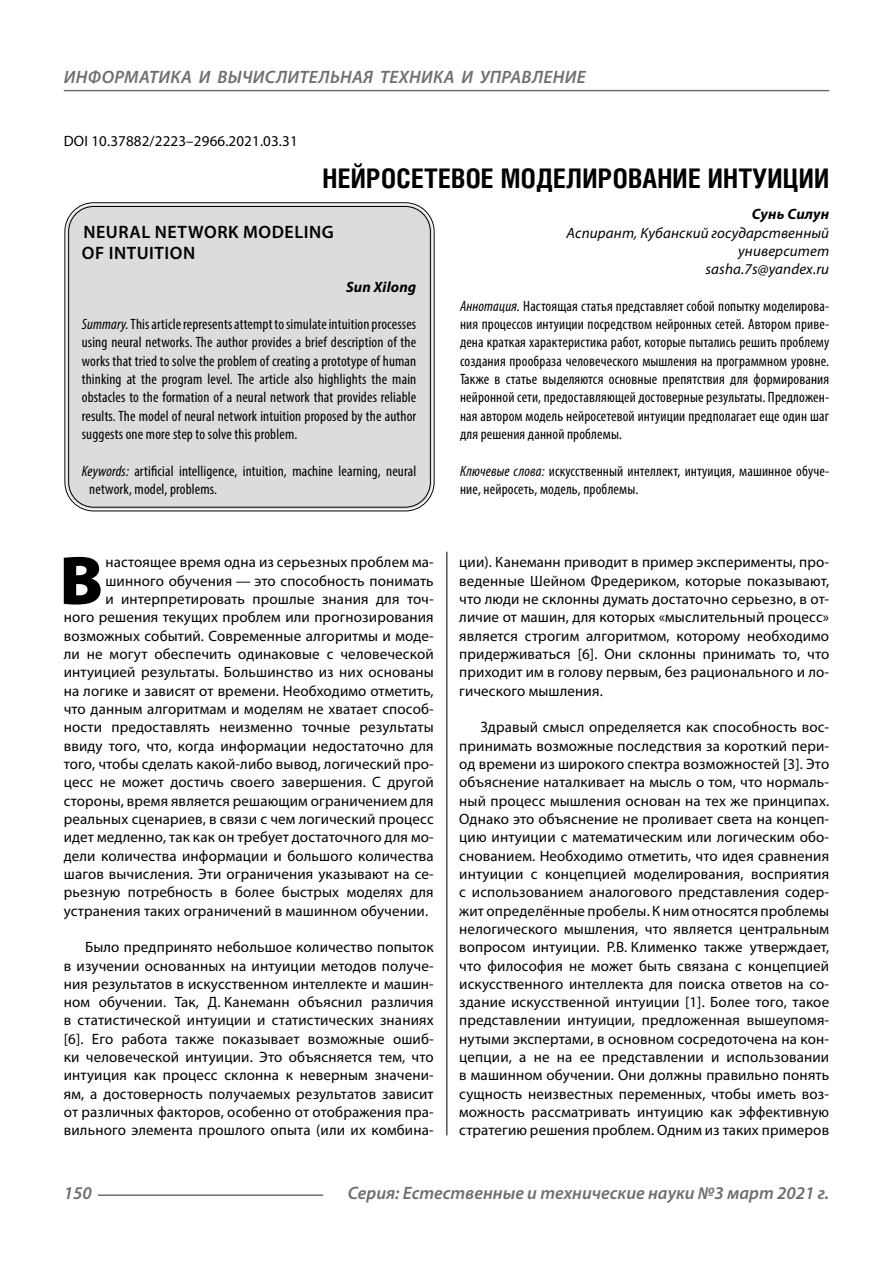
<style>
.page{position:relative;width:893px;height:1263px;background:#fff}
.page>*{position:absolute;margin:0;border:0;box-sizing:border-box;transform-origin:0 0}
.Bukvica{font:900 69.3px "Myriad Pro";color:#000}
.Header{font:700 27px "Helios Cond C";letter-spacing:.01em;color:#000}
.t1{font:italic 600 18px "Myriad Pro";color:#6e6e6e}
.Header-eng{font:600 18px/21.6px "Myriad Pro";letter-spacing:.03em;color:#000}
.Normal{font:15px/18.3px "Myriad Pro";letter-spacing:.01em;color:#000;text-align:justify}
.Bukvica-2{font:15px "Myriad Pro";letter-spacing:.01em;color:#000}
.Annotation-rus{font:condensed 15px/18.3px "Myriad Pro";letter-spacing:.01em;color:#000;text-align:justify}
.Annotation-eng{font:condensed 15px/18.3px "Myriad Pro";letter-spacing:.01em;color:#000;text-align:justify}
.Author-doc{font:italic 15px/18.3px "Myriad Pro";letter-spacing:.01em;color:#000;text-align:right}
.DOI{font:15px "Myriad Pro";letter-spacing:.01em;color:#000}
.Author-email{font:italic 15px "Myriad Pro";letter-spacing:.01em;color:#000}
.Author{font:italic 700 15px "Myriad Pro";letter-spacing:.01em;color:#000}
.Author-eng{font:italic 700 15px "Myriad Pro";letter-spacing:.01em;color:#000}
.s1{font-style:italic}
</style>
<div class="page">
<hr style="left:446px;top:549px;width:1px;height:586px;background:#000">
<div style="left:67px;top:205px;width:365px;height:304px;background:#dcdcdc;border-radius:27px"></div>
<div style="left:65px;top:202px;width:369px;height:309px;border:1px solid #000;border-radius:29px"></div>
<div style="left:68px;top:206px;width:363px;height:302px;border:1px solid #000;border-radius:25px"></div>
<hr style="left:98px;top:1194px;width:225px;height:2px;background:#6e6e6e">
<hr style="left:64px;top:90px;width:765px;height:1px;background:#6e6e6e">
<p class="t1" style="left:64px;top:66px;width:25px">Информатика</p>
<p class="t1" style="left:199px;top:66px;width:55px">и вычислител</p>
<p class="t1" style="left:330px;top:66px;width:23px">ьная</p>
<p class="t1" style="left:380px;top:66px;width:12px">техника</p>
<p class="t1" style="left:461px;top:66px;width:41px">и управление</p>
<p class="DOI" style="left:64px;top:132px;width:235px">DOI 10.37882/2223–2966.2021.03.31</p>
<p class="Header" style="left:322px;top:162px;width:508px">НЕЙРОСЕТЕВОЕ МОДЕЛИРОВАНИЕ ИНТУИЦИИ</p>
<p class="Author" style="left:752px;top:204px;width:79px">Сунь Силун</p>
<p class="Author-doc" style="left:567px;top:223px;width:264px">Аспирант, Кубанский государственный университет</p>
<p class="Author-email" style="left:705px;top:260px;width:125px">sasha.7s@yandex.ru</p>
<p class="Annotation-rus" style="left:460px;top:296px;width:371px"><span class="s1">Аннотация.</span> Настоящая статья представляет собой попытку моделирова&shy;ния процессов интуиции посредством нейронных сетей. Автором приве&shy;дена краткая характеристика работ, которые пытались решить проблему создания прообраза человеческого мышления на программном уровне.<br>Также в статье выделяются основные препятствия для формирования нейронной сети, предоставляющей достоверные результаты. Предложен&shy;ная автором модель нейросетевой интуиции предполагает еще один шаг для решения данной проблемы.</p>
<p class="Annotation-rus" style="left:460px;top:461px;width:371px"><span class="s1">Ключевые слова:</span> искусственный интеллект, интуиция, машинное обуче&shy;ние, нейросеть, модель, проблемы.</p>
<p class="Header-eng" style="left:82px;top:220px;width:253px">NEURAL NETWORK MODELING<br>OF INTUITION</p>
<p class="Author-eng" style="left:346px;top:278px;width:72px">Sun Xilong</p>
<p class="Annotation-eng" style="left:82px;top:315px;width:336px"><span class="s1">Summary.</span> This article represents attempt to simulate intuition processes using neural networks. The author provides a brief description of the works that tried to solve the problem of creating a prototype of human thinking at the program level. The article also highlights the main obstacles to the formation of a neural network that provides reliable results. The model of neural network intuition proposed by the author suggests one more step to solve this problem.</p>
<p class="Annotation-eng" style="left:89px;top:461px;width:329px;text-indent:-8px"><span class="s1">Keywords:</span> artificial intelligence, intuition, machine learning, neural network, model, problems.</p>
<p class="Bukvica" style="left:59px;top:534px;width:45px">В</p>
<p class="Bukvica-2" style="left:105px;top:553px;width:330px">настоящее время одна из серьезных проблем ма-</p>
<p class="Bukvica-2" style="left:105px;top:571px;width:330px">шинного обучения — это способность понимать</p>
<p class="Bukvica-2" style="left:105px;top:590px;width:330px">и интерпретировать прошлые знания для точ-</p>
<p class="Bukvica-2" style="left:64px;top:608px;width:371px">ного решения текущих проблем или прогнозирования</p>
<p class="Bukvica-2" style="left:64px;top:626px;width:371px">возможных событий. Современные алгоритмы и моде-</p>
<p class="Bukvica-2" style="left:64px;top:645px;width:371px">ли не могут обеспечить одинаковые с человеческой</p>
<p class="Bukvica-2" style="left:64px;top:663px;width:371px">интуицией результаты. Большинство из них основаны</p>
<p class="Bukvica-2" style="left:64px;top:681px;width:371px">на логике и зависят от времени. Необходимо отметить,</p>
<p class="Bukvica-2" style="left:64px;top:700px;width:371px">что данным алгоритмам и моделям не хватает способ-</p>
<p class="Bukvica-2" style="left:64px;top:718px;width:371px">ности предоставлять неизменно точные результаты</p>
<p class="Bukvica-2" style="left:64px;top:736px;width:371px">ввиду того, что, когда информации недостаточно для</p>
<p class="Bukvica-2" style="left:64px;top:755px;width:371px">того, чтобы сделать какой-либо вывод, логический про-</p>
<p class="Bukvica-2" style="left:64px;top:773px;width:371px">цесс не может достичь своего завершения. С другой</p>
<p class="Bukvica-2" style="left:64px;top:791px;width:371px">стороны, время является решающим ограничением для</p>
<p class="Bukvica-2" style="left:64px;top:810px;width:371px">реальных сценариев, в связи с чем логический процесс</p>
<p class="Bukvica-2" style="left:64px;top:828px;width:371px">идет медленно, так как он требует достаточного для мо-</p>
<p class="Bukvica-2" style="left:64px;top:846px;width:371px">дели количества информации и большого количества</p>
<p class="Bukvica-2" style="left:64px;top:864px;width:371px">шагов вычисления. Эти ограничения указывают на се-</p>
<p class="Bukvica-2" style="left:64px;top:883px;width:371px">рьезную потребность в более быстрых моделях для</p>
<p class="Bukvica-2" style="left:64px;top:901px;width:366px">устранения таких ограничений в машинном обучении.</p>
<p class="Normal" style="left:64px;top:938px;width:371px;text-indent:21px">Было предпринято небольшое количество попыток в изучении основанных на интуиции методов получе&shy;ния результатов в искусственном интеллекте и машин&shy;ном обучении. Так, Д. Канеманн объяснил различия в статистической интуиции и статистических знаниях [6]. Его работа также показывает возможные ошиб&shy;ки человеческой интуиции. Это объясняется тем, что интуиция как процесс склонна к неверным значени&shy;ям, а достоверность получаемых результатов зависит от различных факторов, особенно от отображения пра&shy;вильного элемента прошлого опыта (или их комбина-</p>
<p class="Normal" style="left:459px;top:553px;width:371px">ции). Канеманн приводит в пример эксперименты, про&shy;веденные Шейном Фредериком, которые показывают, что люди не склонны думать достаточно серьезно, в от&shy;личие от машин, для которых «мыслительный процесс» является строгим алгоритмом, которому необходимо придерживаться [6]. Они склонны принимать то, что приходит им в голову первым, без рационального и ло&shy;гического мышления.</p>
<p class="Normal" style="left:459px;top:718px;width:371px;text-indent:21px">Здравый смысл определяется как способность вос&shy;принимать возможные последствия за короткий пери&shy;од времени из широкого спектра возможностей [3]. Это объяснение наталкивает на мысль о том, что нормаль&shy;ный процесс мышления основан на тех же принципах.<br>Однако это объяснение не проливает света на концеп&shy;цию интуиции с математическим или логическим обо&shy;снованием. Необходимо отметить, что идея сравнения интуиции с концепцией моделирования, восприятия с использованием аналогового представления содер&shy;жит определённые пробелы. К ним относятся проблемы нелогического мышления, что является центральным вопросом интуиции. Р.В. Клименко также утверждает, что философия не может быть связана с концепцией искусственного интеллекта для поиска ответов на со&shy;здание искусственной интуиции [1]. Более того, такое представлении интуиции, предложенная вышеупомя&shy;нутыми экспертами, в основном сосредоточена на кон&shy;цепции, а не на ее представлении и использовании в машинном обучении. Они должны правильно понять сущность неизвестных переменных, чтобы иметь воз&shy;можность рассматривать интуицию как эффективную стратегию решения проблем. Одним из таких примеров</p>
<p class="t1" style="left:64px;top:1182px;width:30px">150</p>
<p class="t1" style="left:348px;top:1182px;width:483px">Серия: Естественные и технические науки №3 март 2021 г.</p>
</div>
